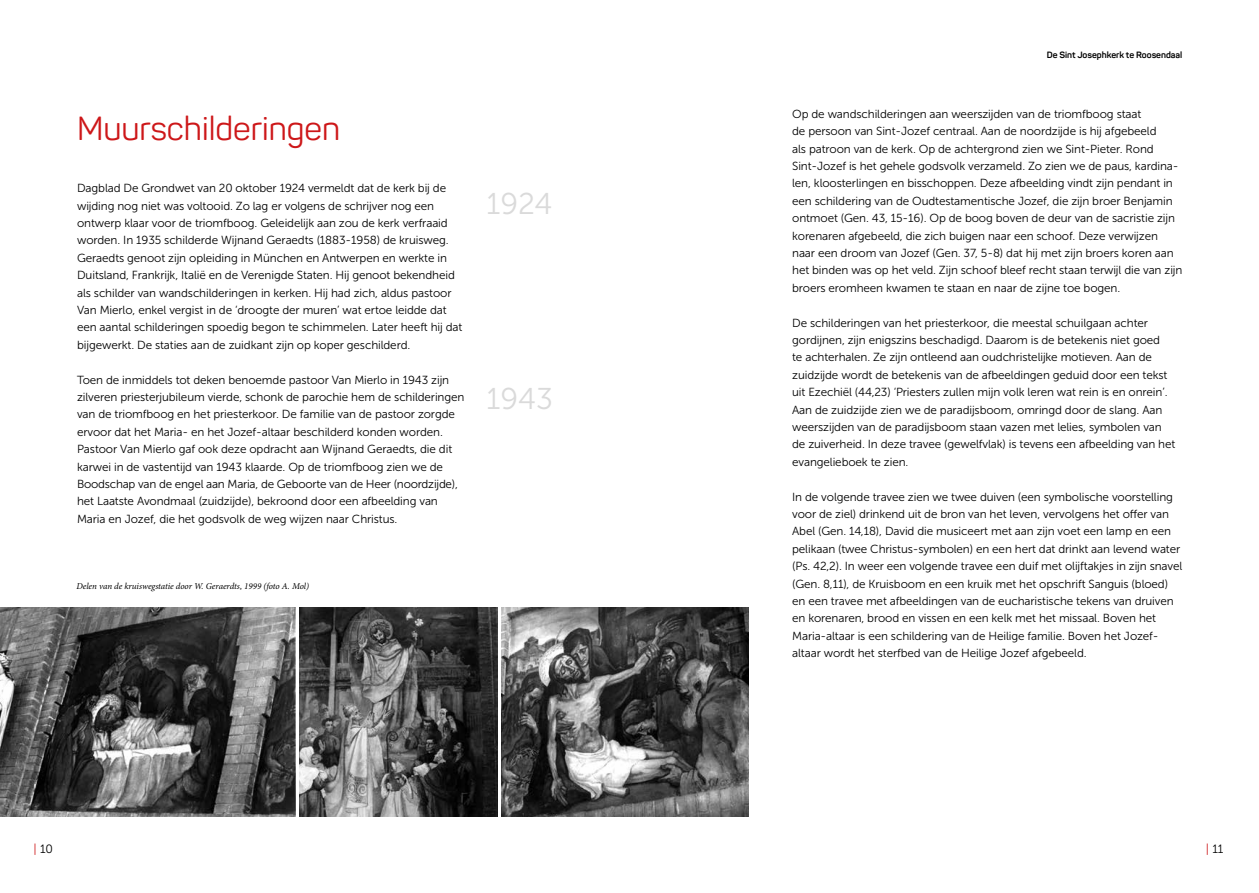
<style>
.page{position:relative;width:1259px;height:893px;background:#fff}
.page>*{position:absolute;margin:0;border:0;box-sizing:border-box;transform-origin:0 0}
.t1{font:33px "Panton";color:#cd1719}
.t2{font:30px "Museo Sans 300";color:#dadada}
.t3{font:12px "Museo Sans 300";color:#000}
.t4{font:11.7px/17.4px "Museo Sans 300";letter-spacing:-.01em;color:#000}
.t5{font:italic 9px "Minion Pro";letter-spacing:-.005em;color:#000}
.t6{font:700 9px "Panton";color:#000}
.s1{color:#cd1719}
</style>
<div class="page">
<img style="left:299px;top:608px;width:198px;height:209px">
<img style="left:501px;top:608px;width:247px;height:209px">
<img style="left:0;top:608px;width:296px;height:209px">
<p class="t6" style="left:1046px;top:49px;width:137px">De Sint Josephkerk te Roosendaal</p>
<h1 class="t1" style="left:77px;top:108px;width:264px">Muurschilderingen</h1>
<p class="t4" style="left:792px;top:105px;width:392px">Op de wandschilderingen aan weerszijden van de triomfboog staat<br>de persoon van Sint-Jozef centraal. Aan de noordzijde is hij afgebeeld<br>als patroon van de kerk. Op de achtergrond zien we Sint-Pieter. Rond Sint-Jozef is het gehele godsvolk verzameld. Zo zien we de paus, kardina&shy;len, kloosterlingen en bisschoppen. Deze afbeelding vindt zijn pendant in een schildering van de Oudtestamentische Jozef, die zijn broer Benjamin ontmoet (Gen. 43, 15-16). Op de boog boven de deur van de sacristie zijn korenaren afgebeeld, die zich buigen naar een schoof. Deze verwijzen naar een droom van Jozef (Gen. 37, 5-8) dat hij met zijn broers koren aan het binden was op het veld. Zijn schoof bleef recht staan terwijl die van zijn broers eromheen kwamen te staan en naar de zijne toe bogen.</p>
<p class="t4" style="left:792px;top:314px;width:385px">De schilderingen van het priesterkoor, die meestal schuilgaan achter gordijnen, zijn enigszins beschadigd. Daarom is de betekenis niet goed<br>te achterhalen. Ze zijn ontleend aan oudchristelijke motieven. Aan de zuidzijde wordt de betekenis van de afbeeldingen geduid door een tekst uit Ezechiël (44,23) ‘Priesters zullen mijn volk leren wat rein is en onrein’.<br>Aan de zuidzijde zien we de paradijsboom, omringd door de slang. Aan weerszijden van de paradijsboom staan vazen met lelies, symbolen van de zuiverheid. In deze travee (gewelfvlak) is tevens een afbeelding van het evangelieboek te zien.</p>
<p class="t4" style="left:792px;top:488px;width:392px">In de volgende travee zien we twee duiven (een symbolische voorstelling voor de ziel) drinkend uit de bron van het leven, vervolgens het offer van Abel (Gen. 14,18), David die musiceert met aan zijn voet een lamp en een pelikaan (twee Christus-symbolen) en een hert dat drinkt aan levend water (Ps. 42,2). In weer een volgende travee een duif met olijftakjes in zijn snavel (Gen. 8,11), de Kruisboom en een kruik met het opschrift Sanguis (bloed) en een travee met afbeeldingen van de eucharistische tekens van druiven en korenaren, brood en vissen en een kelk met het missaal. Boven het Maria-altaar is een schildering van de Heilige familie. Boven het Jozef&shy;altaar wordt het sterfbed van de Heilige Jozef afgebeeld.</p>
<p class="t4" style="left:77px;top:180px;width:387px">Dagblad De Grondwet van 20 oktober 1924 vermeldt dat de kerk bij de wijding nog niet was voltooid. Zo lag er volgens de schrijver nog een ontwerp klaar voor de triomfboog. Geleidelijk aan zou de kerk verfraaid worden. In 1935 schilderde Wijnand Geraedts (1883-1958) de kruisweg.<br>Geraedts genoot zijn opleiding in München en Antwerpen en werkte in Duitsland, Frankrijk, Italië en de Verenigde Staten. Hij genoot bekendheid als schilder van wandschilderingen in kerken. Hij had zich, aldus pastoor Van Mierlo, enkel vergist in de ‘droogte der muren’ wat ertoe leidde dat een aantal schilderingen spoedig begon te schimmelen. Later heeft hij dat bijgewerkt. De staties aan de zuidkant zijn op koper geschilderd.</p>
<p class="t4" style="left:77px;top:371px;width:389px">Toen de inmiddels tot deken benoemde pastoor Van Mierlo in 1943 zijn zilveren priesterjubileum vierde, schonk de parochie hem de schilderingen van de triomfboog en het priesterkoor. De familie van de pastoor zorgde ervoor dat het Maria- en het Jozef-altaar beschilderd konden worden.<br>Pastoor Van Mierlo gaf ook deze opdracht aan Wijnand Geraedts, die dit karwei in de vastentijd van 1943 klaarde. Op de triomfboog zien we de Boodschap van de engel aan Maria, de Geboorte van de Heer (noordzijde), het Laatste Avondmaal (zuidzijde), bekroond door een afbeelding van Maria en Jozef, die het godsvolk de weg wijzen naar Christus.</p>
<h2 class="t2" style="left:486px;top:187px;width:68px">1924</h2>
<h2 class="t2" style="left:486px;top:382px;width:68px">1943</h2>
<p class="t5" style="left:77px;top:580px;width:234px">Delen van de kruiswegstatie door W. Geraerdts, 1999 (foto A. Mol)</p>
<p class="t3" style="left:34px;top:842px;width:21px"><span class="s1">|</span> 10</p>
<p class="t3" style="left:1205px;top:842px;width:19px"><span class="s1">|</span> 11</p>
</div>
